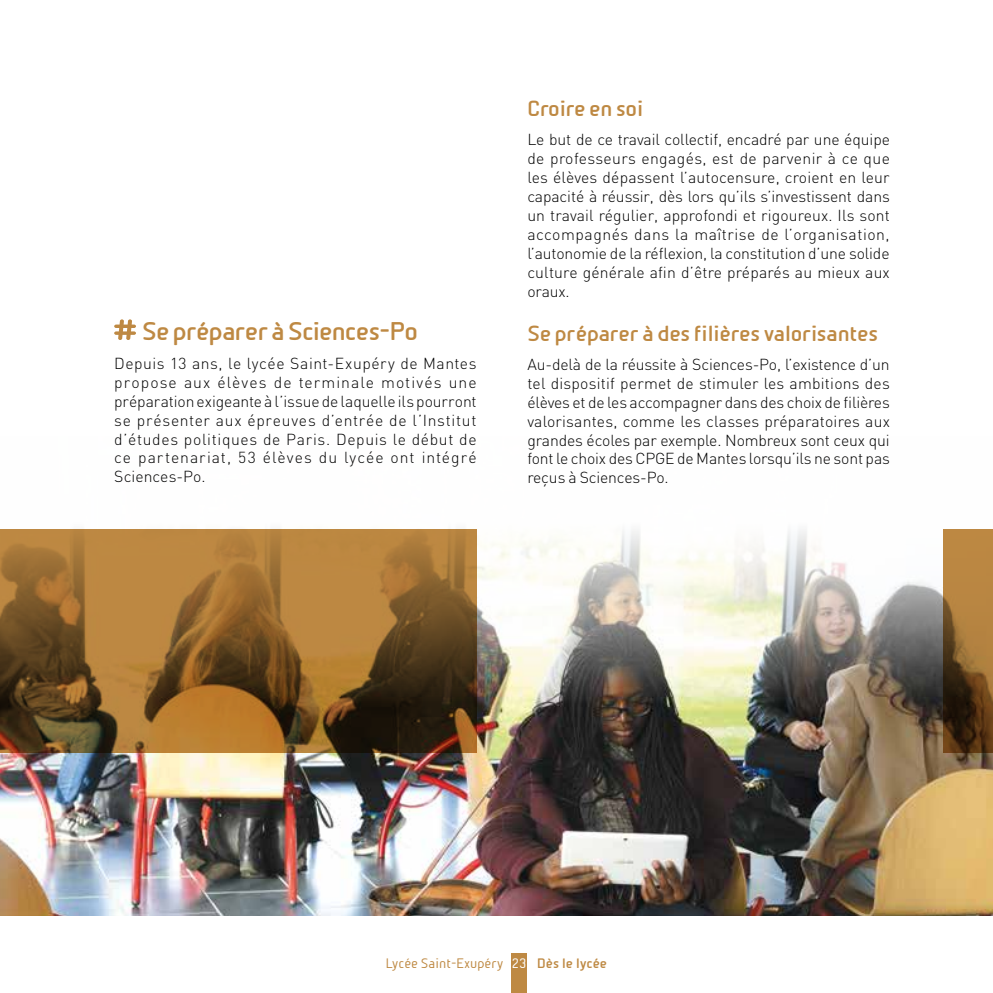
<style>
.page{position:relative;width:993px;height:993px;background:#fff}
.page>*{position:absolute;margin:0;border:0;box-sizing:border-box;transform-origin:0 0}
.t1{font:700 24.5px "Beta Sans";letter-spacing:-.03em;color:#be8943}
.t2{font:700 21px "Beta Sans";letter-spacing:-.005em;color:#be8943}
.t3{font:300 15.75px/18.9px "DIN";letter-spacing:.005em;color:#000;text-align:justify}
.t4{font:13.12px "Beta Sans Norm";color:#be8943}
.s1{color:#fff}
.s2{font-family:"Beta Sans";font-weight:700}
</style>
<div class="page">
<div style="left:511px;top:952px;width:16px;height:40px;background:#be8943"></div>
<img style="left:0;top:529px;width:992px;height:385px">
<svg style="left:0;top:529px;width:476px;height:223px;background:#8c632e"></svg>
<svg style="left:943px;top:529px;width:49px;height:223px;background:#865e2d"></svg>
<svg style="left:114px;top:319px;width:22px;height:21px"></svg>
<h1 class="t1" style="left:142px;top:317px;width:277px">Se préparer à Sciences-Po</h1>
<p class="t3" style="left:114px;top:353px;width:364px">Depuis 13 ans, le lycée Saint-Exupéry de Mantes propose aux élèves de terminale motivés une préparation exigeante à l’issue de laquelle ils pourront se présenter aux épreuves d’entrée de l’Institut d’études politiques de Paris. Depuis le début de ce partenariat, 53 élèves du lycée ont intégré Sciences-Po.</p>
<h2 class="t2" style="left:527px;top:97px;width:117px">Croire en soi</h2>
<p class="t3" style="left:527px;top:130px;width:364px">Le but de ce travail collectif, encadré par une équipe de professeurs engagés, est de parvenir à ce que les élèves dépassent l’autocensure, croient en leur capacité à réussir, dès lors qu’ils s’investissent dans un travail régulier, approfondi et rigoureux. Ils sont accompagnés dans la maîtrise de l’organisation, l’autonomie de la réflexion, la constitution d’une solide culture générale afin d’être préparés au mieux aux oraux.</p>
<h2 class="t2" style="left:527px;top:321px;width:352px">Se préparer à des filières valorisantes</h2>
<p class="t3" style="left:527px;top:354px;width:364px">Au-delà de la réussite à Sciences-Po, l’existence d’un tel dispositif permet de stimuler les ambitions des élèves et de les accompagner dans des choix de filières valorisantes, comme les classes préparatoires aux grandes écoles par exemple. Nombreux sont ceux qui font le choix des CPGE de Mantes lorsqu’ils ne sont pas reçus à Sciences-Po.</p>
<p class="t4" style="left:386px;top:955px;width:223px">Lycée Saint-Exupéry <span class="s1">23</span> <span class="s2">Dès le lycée</span></p>
</div>
